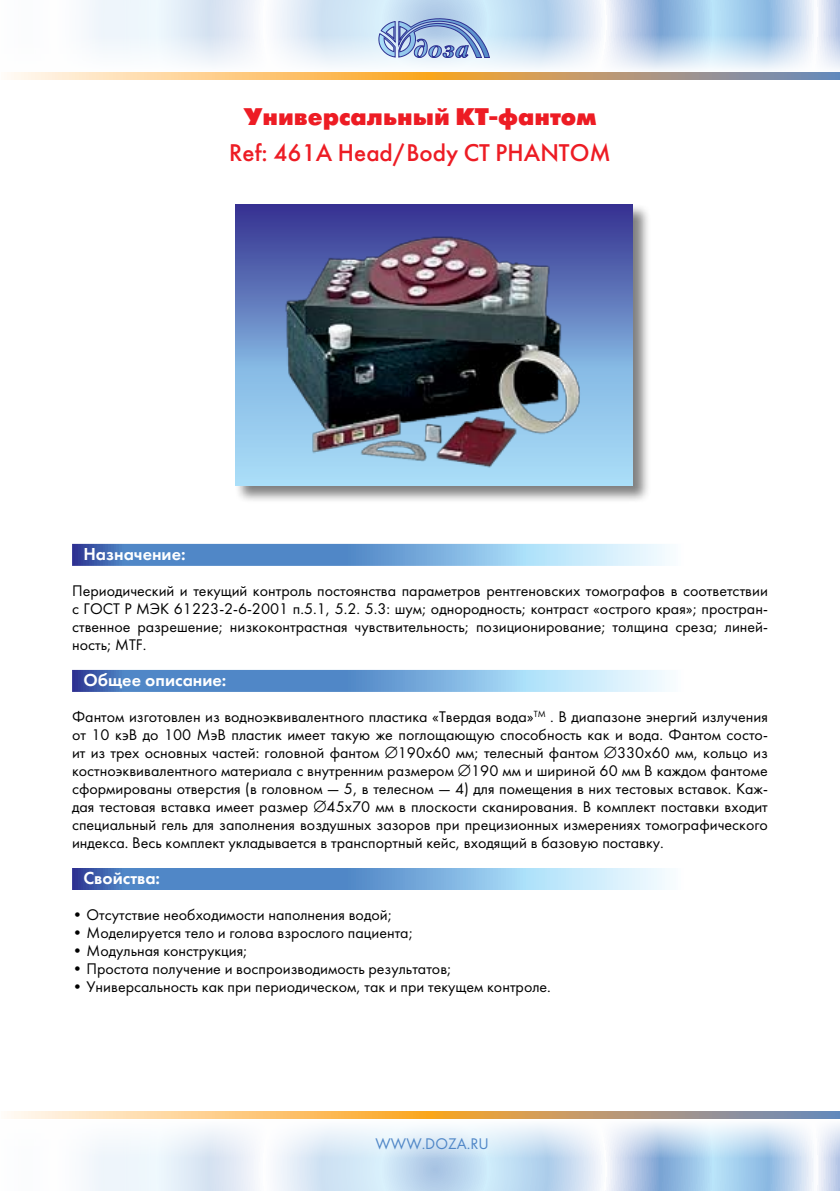
<style>
.page{position:relative;width:840px;height:1191px;background:#fff}
.page>*{position:absolute;margin:0;border:0;box-sizing:border-box;transform-origin:0 0}
.t1{font:24px "Futura Futuris";color:#ed1c24}
.t2{font:24px "Futura Futuris X";color:#ed1c24}
.t3{font:18px "Futura Demi";color:#fff}
.t4{font:16px/18px "Futura";color:#000;text-align:justify}
.t5{font:16px "Futura";color:#5087c7}
</style>
<div class="page">
<svg style="left:87px;top:0;width:752px;height:34px;background:#cadff2"></svg>
<svg style="left:87px;top:1158px;width:752px;height:33px;background:#cadef1"></svg>
<svg style="left:7px;top:1111px;width:832px;height:8px;background:#d8b380"></svg>
<svg style="left:88px;top:34px;width:751px;height:37px"></svg>
<svg style="left:88px;top:1123px;width:751px;height:35px"></svg>
<svg style="left:378px;top:18px;width:112px;height:40px;background:#95add7"></svg>
<svg style="left:7px;top:72px;width:832px;height:8px;background:#d8b380"></svg>
<div style="left:234px;top:203px;width:424px;height:309px;background:#000;opacity:.5"></div>
<svg style="left:235px;top:204px;width:397px;height:281px;background:#6e8ac6"></svg>
<img style="left:284px;top:236px;width:299px;height:232px">
<svg style="left:72px;top:544px;width:595px;height:22px;background:#7aa8d8"></svg>
<svg style="left:72px;top:670px;width:595px;height:22px;background:#7aa8d8"></svg>
<svg style="left:72px;top:868px;width:595px;height:22px;background:#7aa8d8"></svg>
<h1 class="t2" style="left:243px;top:102px;width:354px">Универсальный КТ-фантом</h1>
<h1 class="t1" style="left:229px;top:138px;width:383px">Ref: 461A Head/Body CT PHANTOM</h1>
<p class="t3" style="left:83px;top:543px;width:104px">Назначение:</p>
<p class="t4" style="left:72px;top:582px;width:697px">Периодический и текущий контроль постоянства параметров рентгеновских томографов в соответствии с ГОСТ Р МЭК 61223-2-6-2001 п.5.1, 5.2. 5.3: шум; однородность; контраст «острого края»; простран&shy;ственное разрешение; низкоконтрастная чувствительность; позиционирование; толщина среза; линей&shy;ность; MTF.</p>
<p class="t3" style="left:83px;top:669px;width:144px">Общее описание:</p>
<p class="t4" style="left:72px;top:708px;width:697px">Фантом изготовлен из водноэквивалентного пластика «Твердая вода»<sup>ТМ</sup> . В диапазоне энергий излучения от 10 кэВ до 100 МэВ пластик имеет такую же поглощающую способность как и вода. Фантом состо&shy;ит из трех основных частей: головной фантом ∅190х60 мм; телесный фантом ∅330х60 мм, кольцо из костноэквивалентного материала с внутренним размером ∅190 мм и шириной 60 мм В каждом фантоме сформированы отверстия (в головном — 5, в телесном — 4) для помещения в них тестовых вставок. Каж&shy;дая тестовая вставка имеет размер ∅45х70 мм в плоскости сканирования. В комплект поставки входит специальный гель для заполнения воздушных зазоров при прецизионных измерениях томографического индекса. Весь комплект укладывается в транспортный кейс, входящий в базовую поставку.</p>
<p class="t3" style="left:83px;top:867px;width:78px">Свойства:</p>
<p class="t4" style="left:72px;top:906px;width:321px">• Отсутствие необходимости наполнения водой;</p>
<p class="t4" style="left:72px;top:924px;width:342px">• Моделируется тело и голова взрослого пациента;</p>
<p class="t4" style="left:72px;top:942px;width:177px">• Модульная конструкция;</p>
<p class="t4" style="left:72px;top:960px;width:381px">• Простота получение и воспроизводимость результатов;</p>
<p class="t4" style="left:72px;top:978px;width:480px">• Универсальность как при периодическом, так и при текущем контроле.</p>
<p class="t5" style="left:375px;top:1133px;width:114px">WWW.DOZA.RU</p>
</div>
